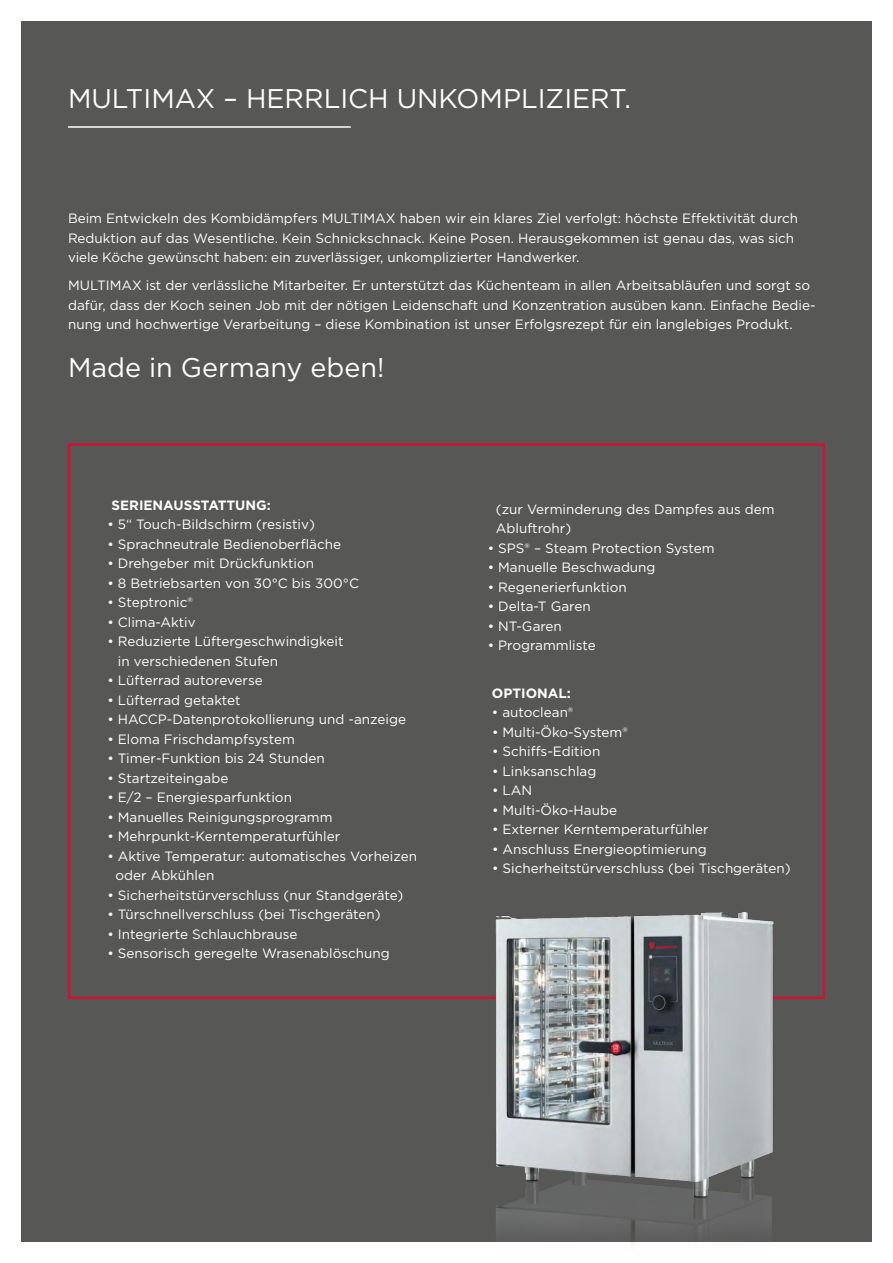
<style>
.page{position:relative;width:893px;height:1263px;background:#fff}
.page>*{position:absolute;margin:0;border:0;box-sizing:border-box;transform-origin:0 0}
.t1{font:27px "Gotham";color:#fff}
.t2{font:13.5px/19.5px "Gotham";color:#fff}
.t3{font:700 13.5px "Gotham";color:#fff}
</style>
<div class="page">
<div style="left:21px;top:21px;width:851px;height:1221px;background:#575756"></div>
<hr style="left:68px;top:126px;width:283px;height:2px;background:#fff">
<img style="left:489px;top:912px;width:294px;height:331px">
<h1 class="t1" style="left:68px;top:81px;width:564px">MULTIMAX – HERRLICH UNKOMPLIZIERT.</h1>
<p class="t2" style="left:68px;top:209px;width:732px">Beim Entwickeln des Kombidämpfers MULTIMAX haben wir ein klares Ziel verfolgt: höchste Effektivität durch<br>Reduktion auf das Wesentliche. Kein Schnickschnack. Keine Posen. Herausgekommen ist genau das, was sich viele Köche gewünscht haben: ein zuverlässiger, unkomplizierter Handwerker.</p>
<p class="t2" style="left:68px;top:276px;width:749px">MULTIMAX ist der verlässliche Mitarbeiter. Er unterstützt das Küchenteam in allen Arbeitsabläufen und sorgt so dafür, dass der Koch seinen Job mit der nötigen Leidenschaft und Konzentration ausüben kann. Einfache Bedie&shy;nung und hochwertige Verarbeitung – diese Kombination ist unser Erfolgsrezept für ein langlebiges Produkt.</p>
<h1 class="t1" style="left:68px;top:350px;width:318px">Made in Germany eben!</h1>
<p class="t3" style="left:112px;top:496px;width:161px">SERIENAUSSTATTUNG:</p>
<p class="t2" style="left:107px;top:514px;width:209px">• 5“ Touch-Bildschirm (resistiv)</p>
<p class="t2" style="left:107px;top:534px;width:235px">• Sprachneutrale Bedienoberfläche</p>
<p class="t2" style="left:107px;top:553px;width:208px">• Drehgeber mit Drückfunktion</p>
<p class="t2" style="left:107px;top:573px;width:253px">• 8 Betriebsarten von 30°C bis 300°C</p>
<p class="t2" style="left:107px;top:592px;width:87px">• Steptronic®</p>
<p class="t2" style="left:107px;top:612px;width:90px">• Clima-Aktiv</p>
<p class="t2" style="left:118px;top:631px;width:227px;text-indent:-11px">• Reduzierte Lüftergeschwindigkeit in verschiedenen Stufen</p>
<p class="t2" style="left:107px;top:670px;width:157px">• Lüfterrad autoreverse</p>
<p class="t2" style="left:107px;top:690px;width:135px">• Lüfterrad getaktet</p>
<p class="t2" style="left:107px;top:709px;width:300px">• HACCP-Datenprotokollierung und -anzeige</p>
<p class="t2" style="left:107px;top:729px;width:189px">• Eloma Frischdampfsystem</p>
<p class="t2" style="left:107px;top:748px;width:219px">• Timer-Funktion bis 24 Stunden</p>
<p class="t2" style="left:107px;top:768px;width:122px">• Startzeiteingabe</p>
<p class="t2" style="left:107px;top:787px;width:186px">• E/2 – Energiesparfunktion</p>
<p class="t2" style="left:107px;top:807px;width:227px">• Manuelles Reinigungsprogramm</p>
<p class="t2" style="left:107px;top:826px;width:234px">• Mehrpunkt-Kerntemperaturfühler</p>
<p class="t2" style="left:115px;top:846px;width:303px;text-indent:-8px">• Aktive Temperatur: automatisches Vorheizen oder Abkühlen</p>
<p class="t2" style="left:107px;top:885px;width:297px">• Sicherheitstürverschluss (nur Standgeräte)</p>
<p class="t2" style="left:107px;top:904px;width:275px">• Türschnellverschluss (bei Tischgeräten)</p>
<p class="t2" style="left:107px;top:924px;width:192px">• Integrierte Schlauchbrause</p>
<p class="t2" style="left:107px;top:943px;width:284px">• Sensorisch geregelte Wrasenablöschung</p>
<p class="t2" style="left:496px;top:499px;width:280px">(zur Verminderung des Dampfes aus dem<br>Abluftrohr)</p>
<p class="t2" style="left:488px;top:538px;width:228px">• SPS® – Steam Protection System</p>
<p class="t2" style="left:488px;top:557px;width:169px">• Manuelle Beschwadung</p>
<p class="t2" style="left:488px;top:577px;width:141px">• Regenerierfunktion</p>
<p class="t2" style="left:488px;top:596px;width:104px">• Delta-T Garen</p>
<p class="t2" style="left:488px;top:616px;width:76px">• NT-Garen</p>
<p class="t2" style="left:488px;top:635px;width:109px">• Programmliste</p>
<p class="t3" style="left:492px;top:684px;width:80px">OPTIONAL:</p>
<p class="t2" style="left:492px;top:702px;width:83px">• autoclean®</p>
<p class="t2" style="left:492px;top:722px;width:137px">• Multi-Öko-System®</p>
<p class="t2" style="left:492px;top:741px;width:110px">• Schiffs-Edition</p>
<p class="t2" style="left:492px;top:761px;width:106px">• Linksanschlag</p>
<p class="t2" style="left:492px;top:780px;width:42px">• LAN</p>
<p class="t2" style="left:492px;top:800px;width:126px">• Multi-Öko-Haube</p>
<p class="t2" style="left:492px;top:819px;width:218px">• Externer Kerntemperaturfühler</p>
<p class="t2" style="left:492px;top:839px;width:216px">• Anschluss Energieoptimierung</p>
<p class="t2" style="left:492px;top:858px;width:300px">• Sicherheitstürverschluss (bei Tischgeräten)</p>
</div>
